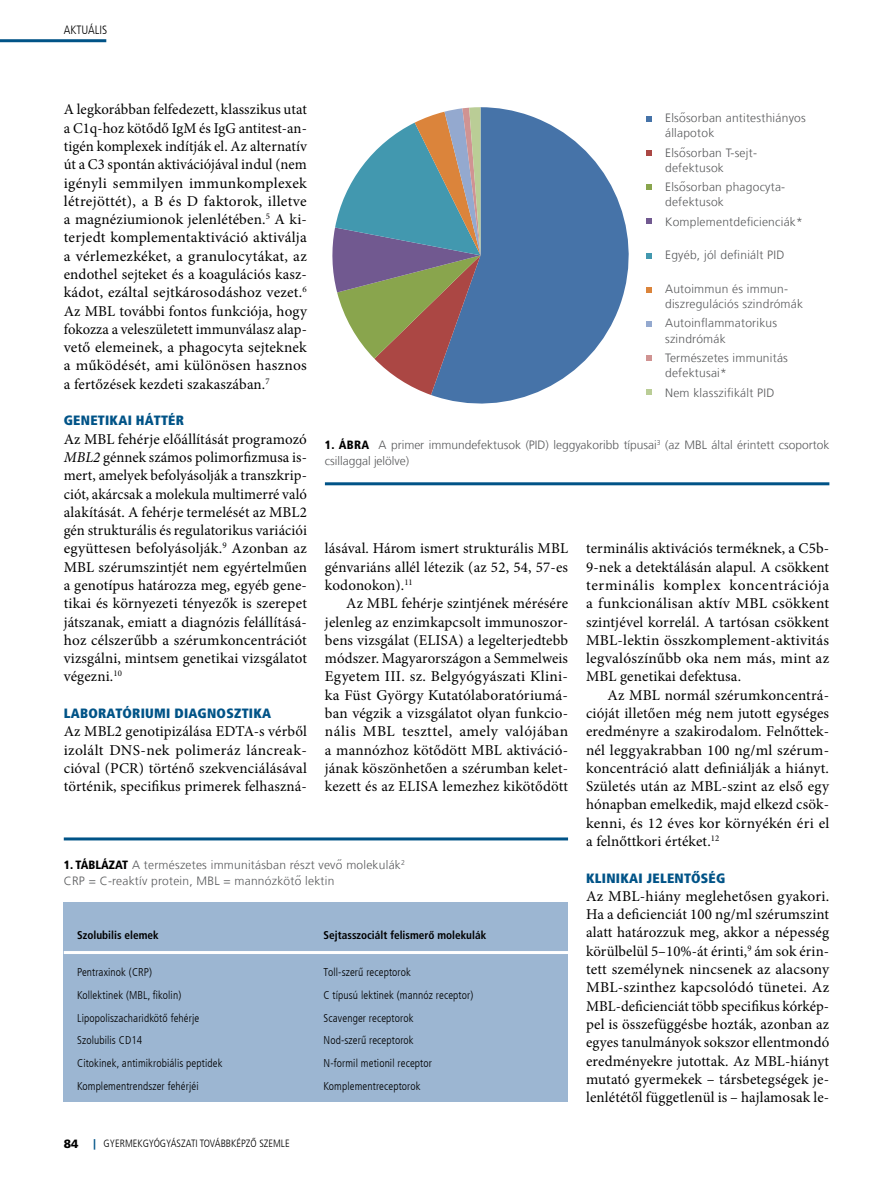
<style>
.page{position:relative;width:893px;height:1191px;background:#fff}
.page>*{position:absolute;margin:0;border:0;box-sizing:border-box;transform-origin:0 0}
.t1{font:15px/18.3px "Minion Pro";letter-spacing:.01em;color:#000;text-align:justify}
.t2{font:900 condensed 13.5px "Frutiger LT Com";letter-spacing:.02em;color:#005387}
.t3{font:300 12px/15.1px "Frutiger LT Com";letter-spacing:.02em;color:#58595b}
.t4{font:300 12px/16.5px "Frutiger LT Com";color:#58595b}
.t5{font:300 condensed 12px "Frutiger LT Com";color:#000}
.t6{font:900 12px "Frutiger LT Com";color:#000}
.t7{font:300 condensed 11.25px "Frutiger LT Com";letter-spacing:.01em;color:#000}
.t8{font:700 condensed 11.25px "Frutiger LT Com";color:#000}
.t9{font:300 condensed 10.5px "Frutiger LT Com";color:#000}
.s1{font-style:italic}
.s2{font-weight:900;font-stretch:condensed;color:#000}
.s3{font-weight:900;font-stretch:normal;color:#005387}
</style>
<div class="page">
<hr style="left:0;top:39px;width:106px;height:3px;background:#005387">
<svg style="left:431px;top:107px;width:216px;height:297px;fill:#4673a8"></svg>
<svg style="left:332px;top:107px;width:148px;height:288px"></svg>
<svg style="left:646px;top:116px;width:6px;height:6px"></svg>
<svg style="left:646px;top:150px;width:6px;height:6px"></svg>
<svg style="left:646px;top:184px;width:6px;height:6px"></svg>
<svg style="left:646px;top:218px;width:6px;height:6px"></svg>
<svg style="left:646px;top:252px;width:6px;height:6px"></svg>
<svg style="left:646px;top:287px;width:6px;height:5px"></svg>
<svg style="left:646px;top:321px;width:6px;height:5px"></svg>
<svg style="left:646px;top:355px;width:6px;height:6px"></svg>
<svg style="left:646px;top:389px;width:6px;height:6px"></svg>
<hr style="left:325px;top:482px;width:504px;height:3px;background:#005387">
<hr style="left:64px;top:837px;width:504px;height:3px;background:#005387">
<div style="left:64px;top:903px;width:504px;height:199px;background:#9cb6d2"></div>
<hr style="left:64px;top:951px;width:504px;height:3px;background:#fff">
<p class="t5" style="left:64px;top:22px;width:45px">aktuális</p>
<p class="t1" style="left:64px;top:101px;width:245px">A legkorábban felfedezett, klasszikus utat a C1q-hoz kötődő IgM és IgG antitest-an&shy;tigén komplexek indítják el. Az alternatív út a C3 spontán aktivációjával indul (nem igényli semmilyen immunkomplexek létrejöttét), a B és D faktorok, illetve a magnéziumionok jelenlétében.<sup>5</sup> A ki&shy;terjedt komplementaktiváció aktiválja a vérlemezkéket, a granulocytákat, az endothel sejteket és a koagulációs kasz&shy;kádot, ezáltal sejtkárosodáshoz vezet.<sup>6<br></sup>Az MBL további fontos funkciója, hogy fokozza a veleszületett immunválasz alap&shy;vető elemeinek, a phagocyta sejteknek a működését, ami különösen hasznos a fertőzések kezdeti szakaszában.<sup>7</sup></p>
<p class="t2" style="left:64px;top:412px;width:122px">GENETIKAI HÁTTÉR</p>
<p class="t1" style="left:64px;top:430px;width:245px">Az MBL fehérje előállítását programozó <span class="s1">MBL2</span> génnek számos polimorfizmusa is&shy;mert, amelyek befolyásolják a transzkrip&shy;ciót, akárcsak a molekula multimerré való alakítását. A fehérje termelését az MBL2 gén strukturális és regulatorikus variációi együttesen befolyásolják.<sup>9</sup> Azonban az MBL szérumszintjét nem egyértelműen a genotípus határozza meg, egyéb gene&shy;tikai és környezeti tényezők is szerepet játszanak, emiatt a diagnózis felállításá&shy;hoz célszerűbb a szérumkoncentrációt vizsgálni, mintsem genetikai vizsgálatot végezni.<sup>10</sup></p>
<p class="t2" style="left:64px;top:705px;width:209px">LABORATÓRIUMI DIAGNOSZTIKA</p>
<p class="t1" style="left:64px;top:722px;width:245px">Az MBL2 genotipizálása EDTA-s vérből izolált DNS-nek polimeráz láncreak&shy;cióval (PCR) történő szekvenciálásával történik, specifikus primerek felhaszná-</p>
<p class="t3" style="left:665px;top:110px;width:142px">Elsősorban antitesthiányos állapotok</p>
<p class="t3" style="left:665px;top:145px;width:93px">Elsősorban T-sejt&shy;defektusok</p>
<p class="t3" style="left:665px;top:180px;width:122px">Elsősorban phagocyta&shy;defektusok</p>
<p class="t3" style="left:665px;top:214px;width:139px">Komplementdeficienciák*</p>
<p class="t3" style="left:665px;top:247px;width:121px">Egyéb, jól definiált PID</p>
<p class="t3" style="left:665px;top:281px;width:140px">Autoimmun és immun&shy;diszregulációs szindrómák</p>
<p class="t3" style="left:665px;top:316px;width:114px">Autoinflammatorikus szindrómák</p>
<p class="t3" style="left:665px;top:350px;width:124px">Természetes immunitás defektusai*</p>
<p class="t3" style="left:665px;top:385px;width:111px">Nem klasszifikált PID</p>
<p class="t4" style="left:325px;top:436px;width:506px"><span class="s2">1. ÁBRA</span> A primer immundefektusok (PID) leggyakoribb típusai<sup>3</sup> (az MBL által érintett csoportok csillaggal jelölve)</p>
<p class="t1" style="left:325px;top:539px;width:245px">lásával. Három ismert strukturális MBL génvariáns allél létezik (az 52, 54, 57-es kodonokon).<sup>11</sup></p>
<p class="t1" style="left:325px;top:594px;width:245px;text-indent:21px">Az MBL fehérje szintjének mérésére jelenleg az enzimkapcsolt immunoszor&shy;bens vizsgálat (ELISA) a legelterjedtebb módszer. Magyarországon a Semmelweis Egyetem III. sz. Belgyógyászati Klini&shy;ka Füst György Kutatólaboratóriumá&shy;ban végzik a vizsgálatot olyan funkcio&shy;nális MBL teszttel, amely valójában a mannózhoz kötődött MBL aktiváció&shy;jának köszönhetően a szérumban kelet&shy;kezett és az ELISA lemezhez kikötődött</p>
<p class="t1" style="left:586px;top:539px;width:245px">terminális aktivációs terméknek, a C5b-9-nek a detektálásán alapul. A csökkent terminális komplex koncentrációja a funkcionálisan aktív MBL csökkent szintjével korrelál. A tartósan csökkent MBL-lektin összkomplement-aktivitás legvalószínűbb oka nem más, mint az MBL genetikai defektusa.</p>
<p class="t1" style="left:586px;top:686px;width:245px;text-indent:21px">Az MBL normál szérumkoncentrá&shy;cióját illetően még nem jutott egységes eredményre a szakirodalom. Felnőttek&shy;nél leggyakrabban 100 ng/ml szérum&shy;koncentráció alatt definiálják a hiányt.<br>Születés után az MBL-szint az első egy hónapban emelkedik, majd elkezd csök&shy;kenni, és 12 éves kor környékén éri el a felnőttkori értéket.<sup>12</sup></p>
<p class="t2" style="left:586px;top:869px;width:141px">KLINIKAI JELENTŐSÉG</p>
<p class="t1" style="left:586px;top:887px;width:245px">Az MBL-hiány meglehetősen gyakori.<br>Ha a deficienciát 100 ng/ml szérumszint alatt határozzuk meg, akkor a népesség körülbelül 5–10%-át érinti,<sup>9</sup> ám sok érin&shy;tett személynek nincsenek az alacsony MBL-szinthez kapcsolódó tünetei. Az MBL-deficienciát több specifikus kórkép&shy;pel is összefüggésbe hozták, azonban az egyes tanulmányok sokszor ellentmondó eredményekre jutottak. Az MBL-hiányt mutató gyermekek – társbetegségek je&shy;lenlététől függetlenül is – hajlamosak le-</p>
<p class="t3" style="left:64px;top:856px;width:343px;line-height:16.5px"><span class="s2">1. TÁBLÁZAT</span> A természetes immunitásban részt vevő molekulák<sup>2<br></sup>CRP = C-reaktív protein, MBL = mannózkötő lektin</p>
<p class="t8" style="left:77px;top:928px;width:83px">Szolubilis elemek</p>
<p class="t8" style="left:324px;top:928px;width:164px">Sejtasszociált felismerő molekulák</p>
<p class="t7" style="left:77px;top:965px;width:76px">Pentraxinok (CRP)</p>
<p class="t7" style="left:324px;top:965px;width:89px">Toll-szerű receptorok</p>
<p class="t7" style="left:77px;top:988px;width:106px">Kollektinek (MBL, fikolin)</p>
<p class="t7" style="left:324px;top:988px;width:151px">C típusú lektinek (mannóz receptor)</p>
<p class="t7" style="left:77px;top:1011px;width:124px">Lipopoliszacharidkötő fehérje</p>
<p class="t7" style="left:324px;top:1011px;width:91px">Scavenger receptorok</p>
<p class="t7" style="left:77px;top:1034px;width:67px">Szolubilis CD14</p>
<p class="t7" style="left:324px;top:1034px;width:92px">Nod-szerű receptorok</p>
<p class="t7" style="left:77px;top:1056px;width:147px">Citokinek, antimikrobiális peptidek</p>
<p class="t7" style="left:324px;top:1056px;width:110px">N-formil metionil receptor</p>
<p class="t7" style="left:77px;top:1079px;width:123px">Komplementrendszer fehérjéi</p>
<p class="t7" style="left:324px;top:1079px;width:98px">Komplementreceptorok</p>
<p class="t6" style="left:64px;top:1136px;width:16px">84</p>
<p class="t9" style="left:94px;top:1136px;width:198px"><span class="s3">|</span> Gyermekgyógyászati továbbképző szemle</p>
</div>
